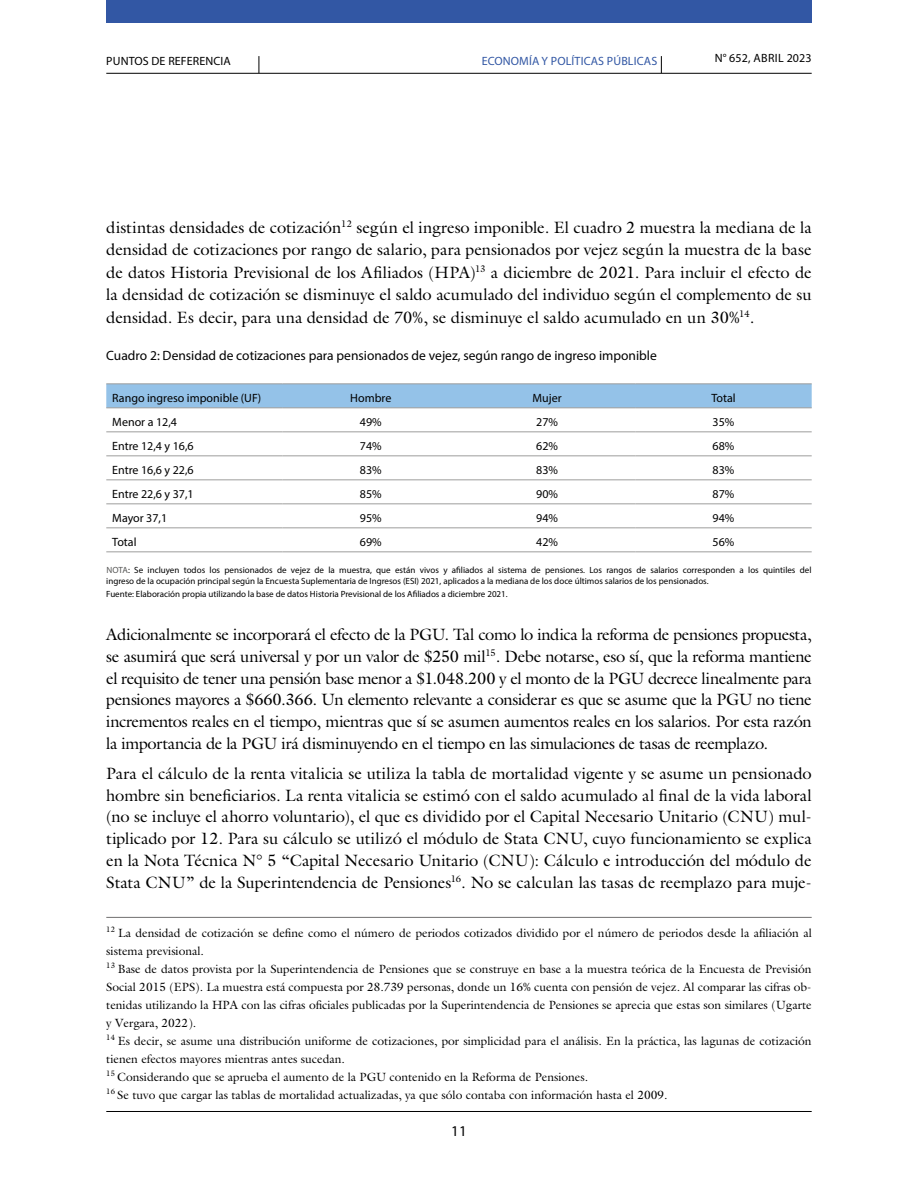
<style>
.page{position:relative;width:918px;height:1188px;background:#fff}
.page>*{position:absolute;margin:0;border:0;box-sizing:border-box;transform-origin:0 0}
.t1{font:16.5px/21.8px "Galliard Pro";letter-spacing:-.01em;color:#000;text-align:justify}
.t2{font:15px "Myriad Pro";color:#000}
.t3{font:13.5px "Myriad Pro";color:#000}
.t4{font:12px/18px "Galliard Pro";color:#000}
.t5{font:12px "Myriad Pro";color:#000}
.t6{font:12px "Myriad Pro";letter-spacing:.01em;color:#3257a4}
.t7{font:9px/10.8px "Myriad Pro";color:#000}
.s1{color:#575756}
</style>
<div class="page">
<hr style="left:106px;top:1111px;width:706px;height:1px;background:#000">
<div style="left:106px;top:0;width:706px;height:23px;background:#3257a4"></div>
<hr style="left:106px;top:73px;width:706px;height:1px;background:#000">
<svg style="left:259px;top:56px;width:1px;height:17px"></svg>
<svg style="left:661px;top:56px;width:1px;height:17px"></svg>
<div style="left:106px;top:384px;width:706px;height:23px;background:#94c2e8"></div>
<hr style="left:106px;top:431px;width:177px;height:1px;background:#9d9d9c">
<hr style="left:283px;top:431px;width:176px;height:1px;background:#9d9d9c">
<hr style="left:459px;top:431px;width:176px;height:1px;background:#9d9d9c">
<hr style="left:635px;top:431px;width:177px;height:1px;background:#9d9d9c">
<hr style="left:106px;top:455px;width:177px;height:1px;background:#9d9d9c">
<hr style="left:283px;top:455px;width:176px;height:1px;background:#9d9d9c">
<hr style="left:459px;top:455px;width:176px;height:1px;background:#9d9d9c">
<hr style="left:635px;top:455px;width:177px;height:1px;background:#9d9d9c">
<hr style="left:106px;top:479px;width:177px;height:1px;background:#9d9d9c">
<hr style="left:283px;top:479px;width:176px;height:1px;background:#9d9d9c">
<hr style="left:459px;top:479px;width:176px;height:1px;background:#9d9d9c">
<hr style="left:635px;top:479px;width:177px;height:1px;background:#9d9d9c">
<hr style="left:106px;top:503px;width:177px;height:1px;background:#9d9d9c">
<hr style="left:283px;top:503px;width:176px;height:1px;background:#9d9d9c">
<hr style="left:459px;top:503px;width:176px;height:1px;background:#9d9d9c">
<hr style="left:635px;top:503px;width:177px;height:1px;background:#9d9d9c">
<hr style="left:106px;top:527px;width:177px;height:1px;background:#9d9d9c">
<hr style="left:283px;top:527px;width:176px;height:1px;background:#9d9d9c">
<hr style="left:459px;top:527px;width:176px;height:1px;background:#9d9d9c">
<hr style="left:635px;top:527px;width:177px;height:1px;background:#9d9d9c">
<hr style="left:106px;top:551px;width:177px;height:1px;background:#9d9d9c">
<hr style="left:283px;top:551px;width:176px;height:1px;background:#9d9d9c">
<hr style="left:459px;top:551px;width:176px;height:1px;background:#9d9d9c">
<hr style="left:635px;top:551px;width:177px;height:1px;background:#9d9d9c">
<hr style="left:106px;top:383px;width:177px;height:1px;background:#9d9d9c">
<hr style="left:283px;top:383px;width:176px;height:1px;background:#9d9d9c">
<hr style="left:459px;top:383px;width:176px;height:1px;background:#9d9d9c">
<hr style="left:635px;top:383px;width:177px;height:1px;background:#9d9d9c">
<hr style="left:106px;top:407px;width:177px;height:1px;background:#9d9d9c">
<hr style="left:283px;top:407px;width:176px;height:1px;background:#9d9d9c">
<hr style="left:459px;top:407px;width:176px;height:1px;background:#9d9d9c">
<hr style="left:635px;top:407px;width:177px;height:1px;background:#9d9d9c">
<hr style="left:106px;top:917px;width:706px;height:1px;background:#706f6f">
<p class="t5" style="left:106px;top:54px;width:126px">PUNTOS DE REFERENCIA</p>
<p class="t6" style="left:482px;top:54px;width:177px">ECONOMÍA Y POLÍTICAS PÚBLICAS</p>
<p class="t5" style="left:715px;top:51px;width:98px">N° 652, ABRIL 2023</p>
<p class="t1" style="left:106px;top:216px;width:707px;line-height:22.5px">distintas densidades de cotización<sup>12</sup> según el ingreso imponible. El cuadro 2 muestra la mediana de la densidad de cotizaciones por rango de salario, para pensionados por vejez según la muestra de la base de datos Historia Previsional de los Afiliados (HPA)<sup>13</sup> a diciembre de 2021. Para incluir el efecto de la densidad de cotización se disminuye el saldo acumulado del individuo según el complemento de su densidad. Es decir, para una densidad de 70%, se disminuye el saldo acumulado en un 30%<sup>14</sup>.</p>
<p class="t3" style="left:106px;top:348px;width:552px">Cuadro 2: Densidad de cotizaciones para pensionados de vejez, según rango de ingreso imponible</p>
<p class="t5" style="left:112px;top:390px;width:151px">Rango ingreso imponible (UF)</p>
<p class="t5" style="left:350px;top:390px;width:43px">Hombre</p>
<p class="t5" style="left:533px;top:390px;width:31px">Mujer</p>
<p class="t5" style="left:711px;top:390px;width:26px">Total</p>
<p class="t5" style="left:112px;top:414px;width:66px">Menor a 12,4</p>
<p class="t5" style="left:360px;top:414px;width:23px">49%</p>
<p class="t5" style="left:536px;top:414px;width:23px">27%</p>
<p class="t5" style="left:713px;top:414px;width:23px">35%</p>
<p class="t5" style="left:112px;top:438px;width:83px">Entre 12,4 y 16,6</p>
<p class="t5" style="left:360px;top:438px;width:23px">74%</p>
<p class="t5" style="left:536px;top:438px;width:23px">62%</p>
<p class="t5" style="left:713px;top:438px;width:23px">68%</p>
<p class="t5" style="left:112px;top:462px;width:83px">Entre 16,6 y 22,6</p>
<p class="t5" style="left:360px;top:462px;width:23px">83%</p>
<p class="t5" style="left:536px;top:462px;width:23px">83%</p>
<p class="t5" style="left:713px;top:462px;width:23px">83%</p>
<p class="t5" style="left:112px;top:486px;width:83px">Entre 22,6 y 37,1</p>
<p class="t5" style="left:360px;top:486px;width:23px">85%</p>
<p class="t5" style="left:536px;top:486px;width:23px">90%</p>
<p class="t5" style="left:713px;top:486px;width:23px">87%</p>
<p class="t5" style="left:112px;top:510px;width:56px">Mayor 37,1</p>
<p class="t5" style="left:360px;top:510px;width:23px">95%</p>
<p class="t5" style="left:536px;top:510px;width:23px">94%</p>
<p class="t5" style="left:713px;top:510px;width:23px">94%</p>
<p class="t5" style="left:112px;top:534px;width:26px">Total</p>
<p class="t5" style="left:360px;top:534px;width:23px">69%</p>
<p class="t5" style="left:536px;top:534px;width:23px">42%</p>
<p class="t5" style="left:713px;top:534px;width:23px">56%</p>
<p class="t7" style="left:106px;top:565px;width:707px"><span class="s1">NOTA</span>: Se incluyen todos los pensionados de vejez de la muestra, que están vivos y afiliados al sistema de pensiones. Los rangos de salarios corresponden a los quintiles del ingreso de la ocupación principal según la Encuesta Suplementaria de Ingresos (ESI) 2021, aplicados a la mediana de los doce últimos salarios de los pensionados.</p>
<p class="t7" style="left:106px;top:588px;width:403px">Fuente: Elaboración propia utilizando la base de datos Historia Previsional de los Afiliados a diciembre 2021.</p>
<p class="t1" style="left:106px;top:623px;width:707px">Adicionalmente se incorporará el efecto de la PGU. Tal como lo indica la reforma de pensiones propuesta, se asumirá que será universal y por un valor de $250 mil<sup>15</sup>. Debe notarse, eso sí, que la reforma mantiene el requisito de tener una pensión base menor a $1.048.200 y el monto de la PGU decrece linealmente para pensiones mayores a $660.366. Un elemento relevante a considerar es que se asume que la PGU no tiene incrementos reales en el tiempo, mientras que sí se asumen aumentos reales en los salarios. Por esta razón la importancia de la PGU irá disminuyendo en el tiempo en las simulaciones de tasas de reemplazo.</p>
<p class="t1" style="left:106px;top:762px;width:707px">Para el cálculo de la renta vitalicia se utiliza la tabla de mortalidad vigente y se asume un pensionado hombre sin beneficiarios. La renta vitalicia se estimó con el saldo acumulado al final de la vida laboral (no se incluye el ahorro voluntario), el que es dividido por el Capital Necesario Unitario (CNU) mul&shy;tiplicado por 12. Para su cálculo se utilizó el módulo de Stata CNU, cuyo funcionamiento se explica en la Nota Técnica N° 5 “Capital Necesario Unitario (CNU): Cálculo e introducción del módulo de Stata CNU” de la Superintendencia de Pensiones<sup>16</sup>. No se calculan las tasas de reemplazo para muje-</p>
<p class="t4" style="left:106px;top:923px;width:707px"><sup>12</sup> La densidad de cotización se define como el número de periodos cotizados dividido por el número de periodos desde la afiliación al sistema previsional.<br><sup>13</sup> Base de datos provista por la Superintendencia de Pensiones que se construye en base a la muestra teórica de la Encuesta de Previsión Social 2015 (EPS). La muestra está compuesta por 28.739 personas, donde un 16% cuenta con pensión de vejez. Al comparar las cifras ob&shy;tenidas utilizando la HPA con las cifras oficiales publicadas por la Superintendencia de Pensiones se aprecia que estas son similares (Ugarte y Vergara, 2022).<br><sup>14</sup> Es decir, se asume una distribución uniforme de cotizaciones, por simplicidad para el análisis. En la práctica, las lagunas de cotización tienen efectos mayores mientras antes sucedan.<br><sup>15</sup> Considerando que se aprueba el aumento de la PGU contenido en la Reforma de Pensiones.<br><sup>16</sup> Se tuvo que cargar las tablas de mortalidad actualizadas, ya que sólo contaba con información hasta el 2009.</p>
<p class="t2" style="left:451px;top:1122px;width:17px">11</p>
</div>
